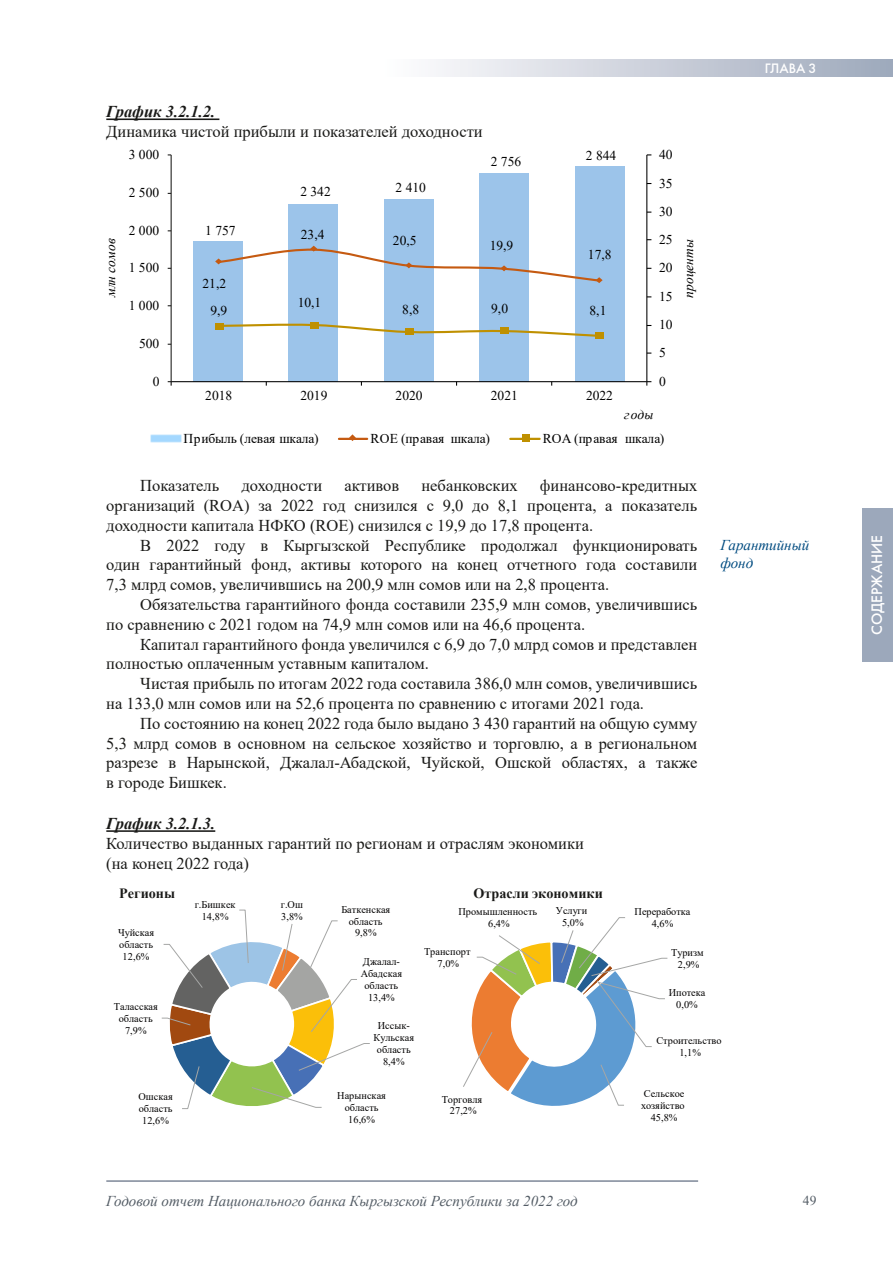
<style>
.page{position:relative;width:893px;height:1263px;background:#fff}
.page>*{position:absolute;margin:0;border:0;box-sizing:border-box;transform-origin:0 0}
.t1{font:16.5px/19.8px "Times New Roman";color:#1a1a18}
.t2{font:italic 700 16.5px "Times New Roman";color:#1a1a18}
.t3{font:italic 15px "Times New Roman";color:#535c65}
.t4{font:italic 15px/18px "Times New Roman";color:#004b80}
.t5{font:15px "KS Futuris";color:#fff}
.t6{font:700 14.1px "Times New Roman";color:#1a1a18}
.t7{font:13.5px "Times New Roman";color:#000}
.t8{font:italic 13.5px "Times New Roman";color:#000}
.t9{font:13.5px "KS Futuris";color:#fff}
.t10{font:13.5px "Times New Roman";color:#535c65}
.t11{font:10.35px/11.9px "Times New Roman";color:#030202;text-align:center}
</style>
<div class="page">
<div style="left:380px;top:60px;width:513px;height:17px;background:linear-gradient(to right,#fff,#9ea8bb)"></div>
<hr style="left:106px;top:1181px;width:592px;height:1px;background:#3d4b65">
<hr style="left:106px;top:118px;width:113px;height:2px;background:#1a1a18">
<hr style="left:106px;top:830px;width:109px;height:2px;background:#1a1a18">
<div style="left:193px;top:241px;width:50px;height:140px;background:#9cc4ea"></div>
<div style="left:289px;top:204px;width:49px;height:177px;background:#9cc4ea"></div>
<div style="left:384px;top:199px;width:50px;height:182px;background:#9cc4ea"></div>
<div style="left:479px;top:173px;width:50px;height:208px;background:#9cc4ea"></div>
<div style="left:575px;top:166px;width:49px;height:215px;background:#9cc4ea"></div>
<hr style="left:646px;top:155px;width:1px;height:227px;background:#000">
<hr style="left:171px;top:155px;width:1px;height:227px;background:#1a1a18">
<hr style="left:171px;top:381px;width:476px;height:1px;background:#000">
<svg style="left:646px;top:381px;width:5px;height:5px"></svg>
<svg style="left:168px;top:381px;width:4px;height:5px"></svg>
<svg style="left:215px;top:246px;width:388px;height:37px"></svg>
<svg style="left:217px;top:324px;width:379px;height:14px"></svg>
<div style="left:215px;top:323px;width:8px;height:6px;background:#bf9000"></div>
<div style="left:310px;top:322px;width:8px;height:6px;background:#bf9000"></div>
<div style="left:405px;top:328px;width:8px;height:7px;background:#bf9000"></div>
<div style="left:501px;top:327px;width:8px;height:7px;background:#bf9000"></div>
<div style="left:596px;top:332px;width:8px;height:7px;background:#bf9000"></div>
<img style="left:150px;top:434px;width:32px;height:9px">
<hr style="left:339px;top:438px;width:28px;height:2px;background:#c55a11">
<svg style="left:349px;top:434px;width:7px;height:7px"></svg>
<hr style="left:510px;top:438px;width:30px;height:2px;background:#bf9000">
<div style="left:522px;top:434px;width:7px;height:8px;background:#bf9000"></div>
<svg style="left:161px;top:909px;width:209px;height:200px"></svg>
<svg style="left:463px;top:917px;width:205px;height:189px"></svg>
<div style="left:862px;top:508px;width:31px;height:154px;background:#9ca8bb"></div>
<p class="t2" style="left:106px;top:100px;width:110px">График 3.2.1.2.</p>
<p class="t1" style="left:106px;top:121px;width:378px">Динамика чистой прибыли и показателей доходности</p>
<p class="t7" style="left:129px;top:145px;width:32px">3 000</p>
<p class="t7" style="left:129px;top:183px;width:32px">2 500</p>
<p class="t7" style="left:300px;top:182px;width:32px">2 342</p>
<p class="t7" style="left:396px;top:178px;width:32px">2 410</p>
<p class="t7" style="left:491px;top:152px;width:32px">2 756</p>
<p class="t7" style="left:586px;top:146px;width:32px">2 844</p>
<p class="t8" style="left:101px;top:297px;width:60px;rotate:-90deg">млн сомов</p>
<p class="t7" style="left:129px;top:221px;width:32px">2 000</p>
<p class="t7" style="left:129px;top:258px;width:32px">1 500</p>
<p class="t7" style="left:129px;top:296px;width:32px">1 000</p>
<p class="t7" style="left:139px;top:334px;width:22px">500</p>
<p class="t7" style="left:153px;top:372px;width:8px">0</p>
<p class="t7" style="left:205px;top:221px;width:32px">1 757</p>
<p class="t7" style="left:203px;top:274px;width:25px">21,2</p>
<p class="t7" style="left:210px;top:301px;width:18px">9,9</p>
<p class="t7" style="left:301px;top:225px;width:25px">23,4</p>
<p class="t7" style="left:298px;top:293px;width:25px">10,1</p>
<p class="t7" style="left:393px;top:231px;width:25px">20,5</p>
<p class="t7" style="left:490px;top:236px;width:25px">19,9</p>
<p class="t7" style="left:588px;top:245px;width:25px">17,8</p>
<p class="t7" style="left:402px;top:300px;width:18px">8,8</p>
<p class="t7" style="left:491px;top:299px;width:18px">9,0</p>
<p class="t7" style="left:590px;top:301px;width:18px">8,1</p>
<p class="t7" style="left:205px;top:385px;width:28px">2018</p>
<p class="t7" style="left:300px;top:385px;width:29px">2019</p>
<p class="t7" style="left:396px;top:385px;width:28px">2020</p>
<p class="t7" style="left:491px;top:385px;width:28px">2021</p>
<p class="t7" style="left:586px;top:385px;width:28px">2022</p>
<p class="t7" style="left:659px;top:145px;width:15px">40</p>
<p class="t7" style="left:659px;top:173px;width:15px">35</p>
<p class="t7" style="left:659px;top:202px;width:15px">30</p>
<p class="t7" style="left:659px;top:230px;width:15px">25</p>
<p class="t7" style="left:659px;top:258px;width:15px">20</p>
<p class="t7" style="left:659px;top:287px;width:15px">15</p>
<p class="t7" style="left:659px;top:315px;width:15px">10</p>
<p class="t7" style="left:659px;top:343px;width:8px">5</p>
<p class="t7" style="left:659px;top:372px;width:8px">0</p>
<p class="t8" style="left:624px;top:405px;width:31px">годы</p>
<p class="t8" style="left:679px;top:298px;width:60px;rotate:-90deg">проценты</p>
<p class="t9" style="left:765px;top:60px;width:53px">ГЛАВА 3</p>
<p class="t7" style="left:184px;top:429px;width:137px">Прибыль (левая шкала)</p>
<p class="t7" style="left:371px;top:429px;width:121px">ROE (правая шкала)</p>
<p class="t7" style="left:543px;top:429px;width:123px">ROA (правая шкала)</p>
<p class="t1" style="left:140px;top:475px;width:80px">Показатель</p>
<p class="t1" style="left:241px;top:475px;width:82px">доходности</p>
<p class="t1" style="left:344px;top:475px;width:56px">активов</p>
<p class="t1" style="left:421px;top:475px;width:98px">небанковских</p>
<p class="t1" style="left:106px;top:475px;width:593px;text-align:justify;text-indent:434px">финансово-кредитных организаций (ROA) за 2022 год снизился с 9,0 до 8,1 процента, а показатель доходности капитала НФКО (ROE) снизился с 19,9 до 17,8 процента.</p>
<p class="t1" style="left:106px;top:535px;width:593px;text-align:justify;text-indent:34px">В 2022 году в Кыргызской Республике продолжал функционировать один гарантийный фонд, активы которого на конец отчетного года составили 7,3 млрд сомов, увеличившись на 200,9 млн сомов или на 2,8 процента.</p>
<p class="t1" style="left:106px;top:594px;width:593px;text-indent:34px">Обязательства гарантийного фонда составили 235,9 млн сомов, увеличившись по сравнению с 2021 годом на 74,9 млн сомов или на 46,6 процента.</p>
<p class="t1" style="left:106px;top:634px;width:593px;text-indent:34px">Капитал гарантийного фонда увеличился с 6,9 до 7,0 млрд сомов и представлен полностью оплаченным уставным капиталом.</p>
<p class="t1" style="left:106px;top:673px;width:593px;text-indent:34px">Чистая прибыль по итогам 2022 года составила 386,0 млн сомов, увеличившись на 133,0 млн сомов или на 52,6 процента по сравнению с итогами 2021 года.</p>
<p class="t1" style="left:106px;top:713px;width:593px;text-align:justify;text-indent:34px">По состоянию на конец 2022 года было выдано 3 430 гарантий на общую сумму 5,3 млрд сомов в основном на сельское хозяйство и торговлю, а в региональном разрезе в Нарынской, Джалал-Абадской, Чуйской, Ошской областях, а также в городе Бишкек.</p>
<p class="t2" style="left:106px;top:812px;width:110px">График 3.2.1.3.</p>
<p class="t1" style="left:106px;top:833px;width:479px">Количество выданных гарантий по регионам и отраслям экономики (на конец 2022 года)</p>
<p class="t11" style="left:195px;top:898px;width:42px">г.Бишкек<br>14,8%</p>
<p class="t11" style="left:281px;top:898px;width:24px;text-align:left">г.Ош<br>3,8%</p>
<p class="t11" style="left:341px;top:903px;width:50px">Баткенская область<br>9,8%</p>
<p class="t11" style="left:361px;top:956px;width:43px">Джалал-<br>Абадская область<br>13,4%</p>
<p class="t11" style="left:374px;top:1020px;width:42px">Иссык-<br>Кульская область<br>8,4%</p>
<p class="t11" style="left:337px;top:1089px;width:50px">Нарынская область<br>16,6%</p>
<p class="t4" style="left:720px;top:536px;width:91px">Гарантийный фонд</p>
<p class="t5" style="left:868px;top:635px;width:101px;rotate:-90deg">СОДЕРЖАНИЕ</p>
<p class="t6" style="left:473px;top:883px;width:131px">Отрасли экономики</p>
<p class="t6" style="left:119px;top:883px;width:57px">Регионы</p>
<p class="t11" style="left:459px;top:905px;width:80px">Промышленность<br>6,4%</p>
<p class="t11" style="left:556px;top:905px;width:33px">Услуги<br>5,0%</p>
<p class="t11" style="left:635px;top:906px;width:57px">Переработка<br>4,6%</p>
<p class="t11" style="left:671px;top:946px;width:34px">Туризм<br>2,9%</p>
<p class="t11" style="left:118px;top:926px;width:38px">Чуйская область<br>12,6%</p>
<p class="t11" style="left:424px;top:945px;width:48px">Транспорт<br>7,0%</p>
<p class="t11" style="left:669px;top:987px;width:38px">Ипотека<br>0,0%</p>
<p class="t11" style="left:114px;top:1000px;width:45px">Таласская область<br>7,9%</p>
<p class="t11" style="left:656px;top:1034px;width:67px">Строительство<br>1,1%</p>
<p class="t11" style="left:641px;top:1087px;width:45px">Сельское хозяйство<br>45,8%</p>
<p class="t11" style="left:138px;top:1091px;width:36px">Ошская область<br>12,6%</p>
<p class="t11" style="left:442px;top:1093px;width:42px">Торговля<br>27,2%</p>
<p class="t3" style="left:106px;top:1191px;width:473px">Годовой отчет Национального банка Кыргызской Республики за 2022 год</p>
<p class="t10" style="left:803px;top:1191px;width:15px">49</p>
</div>
